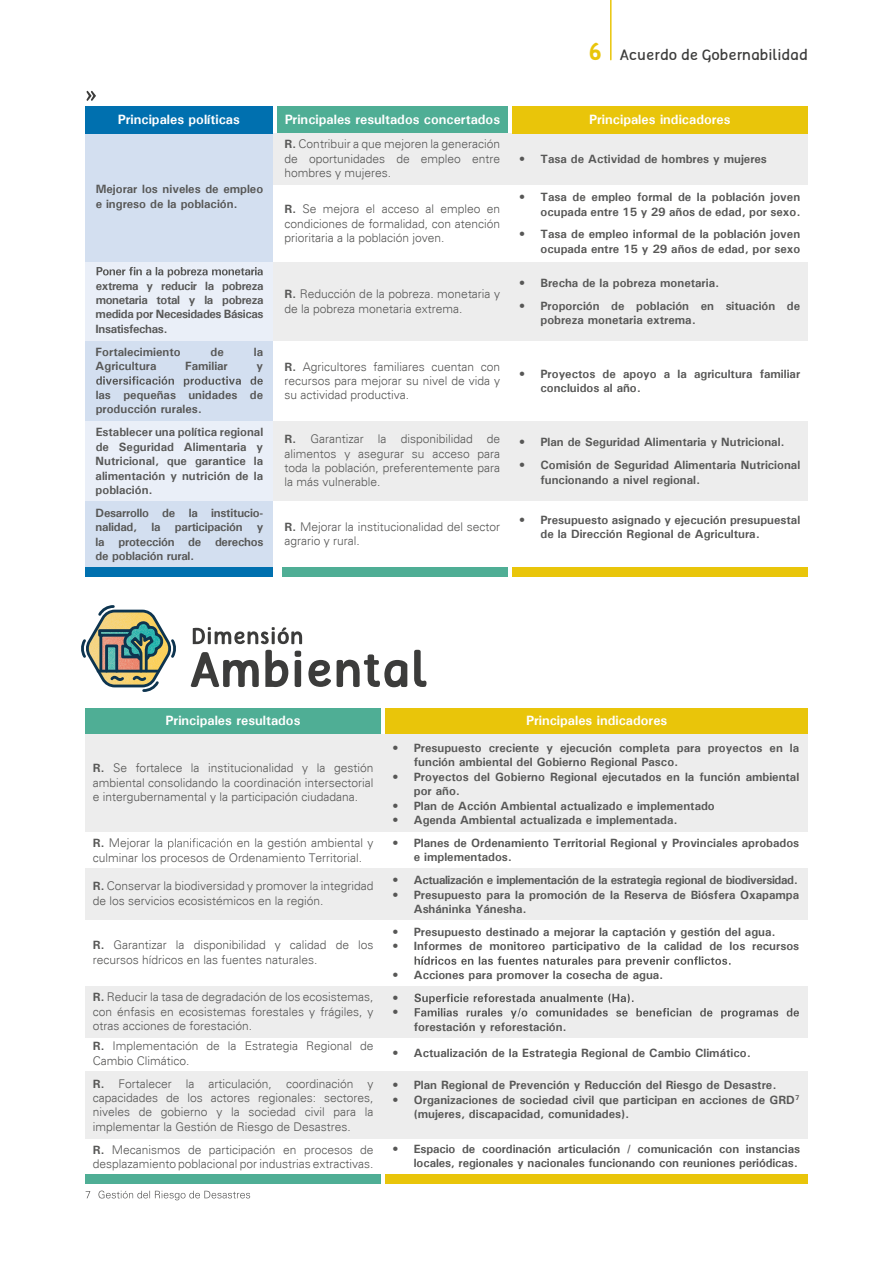
<style>
.page{position:relative;width:893px;height:1263px;background:#fff}
.page>*{position:absolute;margin:0;border:0;box-sizing:border-box;transform-origin:0 0}
.t1{font:15px "Tellural";color:#3c3c3b}
.t2{font:700 13.5px "Univers";color:#fff}
.t3{font:700 12px/14.4px "Univers";color:#575756}
.t4{font:300 12px/14.4px "Univers";color:#575756;text-align:justify}
.t5{font:700 12px "Univers";letter-spacing:-.03em;color:#575756}
.s1{font-weight:700;font-size:24px;color:#e9c50a}
.s2{font-weight:700}
</style>
<div class="page">
<hr style="left:610px;top:0;width:2px;height:60px;background:#e9c50a">
<svg style="left:191px;top:650px;width:235px;height:37px"></svg>
<svg style="left:193px;top:627px;width:109px;height:17px"></svg>
<svg style="left:82px;top:605px;width:93px;height:87px"></svg>
<div style="left:85px;top:708px;width:296px;height:26px;background:#4fae95"></div>
<div style="left:85px;top:1175px;width:296px;height:9px;background:#4fae95"></div>
<div style="left:385px;top:1175px;width:423px;height:9px;background:#e9c50a"></div>
<div style="left:385px;top:708px;width:423px;height:26px;background:#e9c50a"></div>
<div style="left:85px;top:734px;width:723px;height:97px;background:#ededed"></div>
<div style="left:85px;top:868px;width:723px;height:51px;background:#ededed"></div>
<div style="left:85px;top:986px;width:723px;height:51px;background:#ededed"></div>
<div style="left:85px;top:1071px;width:723px;height:68px;background:#ededed"></div>
<svg style="left:168px;top:838px;width:64px;height:11px"></svg>
<svg style="left:415px;top:956px;width:316px;height:11px"></svg>
<svg style="left:414px;top:993px;width:385px;height:26px"></svg>
<svg style="left:86px;top:1190px;width:164px;height:10px"></svg>
<div style="left:273px;top:421px;width:534px;height:80px;background:#ededed"></div>
<div style="left:85px;top:421px;width:188px;height:80px;background:#eaeff8"></div>
<div style="left:85px;top:133px;width:188px;height:130px;background:#d3dff0"></div>
<div style="left:85px;top:263px;width:188px;height:78px;background:#eaeff8"></div>
<div style="left:85px;top:341px;width:188px;height:80px;background:#d3dff0"></div>
<div style="left:85px;top:501px;width:188px;height:67px;background:#d3dff0"></div>
<div style="left:85px;top:568px;width:188px;height:9px;background:#0070af"></div>
<div style="left:282px;top:568px;width:226px;height:9px;background:#4fae95"></div>
<div style="left:512px;top:568px;width:295px;height:9px;background:#e9c50a"></div>
<div style="left:273px;top:133px;width:534px;height:52px;background:#ededed"></div>
<div style="left:273px;top:263px;width:534px;height:78px;background:#ededed"></div>
<svg style="left:97px;top:267px;width:166px;height:10px"></svg>
<svg style="left:96px;top:376px;width:167px;height:11px"></svg>
<div style="left:85px;top:106px;width:188px;height:27px;background:#0070af"></div>
<div style="left:277px;top:106px;width:231px;height:27px;background:#4fae95"></div>
<div style="left:512px;top:106px;width:295px;height:27px;background:#e9c50a"></div>
<svg style="left:87px;top:91px;width:9px;height:10px"></svg>
<p class="t1" style="left:589px;top:46px;width:221px"><span class="s1">6</span> Acuerdo de Gobernabilidad</p>
<p class="t2" style="left:118px;top:110px;width:124px">Principales políticas</p>
<p class="t2" style="left:285px;top:110px;width:217px">Principales resultados concertados</p>
<p class="t2" style="left:589px;top:110px;width:143px">Principales indicadores</p>
<p class="t3" style="left:519px;top:151px;width:249px">• Tasa de Actividad de hombres y mujeres</p>
<p class="t3" style="left:519px;top:190px;width:282px;text-align:right">• Tasa de empleo formal de la población joven ocupada entre 15 y 29 años de edad, por sexo.</p>
<p class="t3" style="left:519px;top:227px;width:282px;text-align:right">• Tasa de empleo informal de la población joven ocupada entre 15 y 29 años de edad, por sexo</p>
<p class="t3" style="left:519px;top:275px;width:201px">• Brecha de la pobreza monetaria.</p>
<p class="t3" style="left:540px;top:298px;width:261px;text-indent:-21px">• Proporción de población en situación de pobreza monetaria extrema.</p>
<p class="t4" style="left:284px;top:137px;width:217px"><span class="s2">R.</span> Contribuir a que mejoren la generación de oportunidades de empleo entre hombres y mujeres.</p>
<p class="t3" style="left:96px;top:182px;width:169px">Mejorar los niveles de empleo e ingreso de la población.</p>
<p class="t4" style="left:284px;top:202px;width:217px"><span class="s2">R.</span> Se mejora el acceso al empleo en condiciones de formalidad, con atención prioritaria a la población joven.</p>
<p class="t3" style="left:96px;top:278px;width:169px;text-align:justify">extrema y reducir la pobreza monetaria total y la pobreza medida por Necesidades Básicas Insatisfechas.</p>
<p class="t3" style="left:96px;top:344px;width:87px">Fortalecimiento</p>
<p class="t3" style="left:211px;top:344px;width:15px">de</p>
<p class="t3" style="left:254px;top:344px;width:11px">la</p>
<p class="t3" style="left:96px;top:359px;width:62px">Agricultura</p>
<p class="t3" style="left:185px;top:359px;width:44px">Familiar</p>
<p class="t3" style="left:256px;top:359px;width:8px">y</p>
<p class="t3" style="left:96px;top:387px;width:169px">las pequeñas unidades de producción rurales.</p>
<p class="t3" style="left:96px;top:425px;width:169px;text-align:justify">Establecer una política regional de Seguridad Alimentaria y Nutricional, que garantice la alimentación y nutrición de la población.</p>
<p class="t3" style="left:96px;top:505px;width:169px;text-align:justify">Desarrollo de la institucio&shy;nalidad, la participación y la protección de derechos de población rural.</p>
<p class="t4" style="left:284px;top:287px;width:217px"><span class="s2">R.</span> Reducción de la pobreza. monetaria y de la pobreza monetaria extrema.</p>
<p class="t4" style="left:284px;top:359px;width:217px"><span class="s2">R.</span> Agricultores familiares cuentan con recursos para mejorar su nivel de vida y su actividad productiva.</p>
<p class="t4" style="left:284px;top:432px;width:217px"><span class="s2">R.</span> Garantizar la disponibilidad de alimentos y asegurar su acceso para toda la población, preferentemente para la más vulnerable.</p>
<p class="t4" style="left:285px;top:519px;width:217px"><span class="s2">R.</span> Mejorar la institucionalidad del sector agrario y rural.</p>
<p class="t3" style="left:540px;top:366px;width:261px;text-indent:-21px">• Proyectos de apoyo a la agricultura familiar concluidos al año.</p>
<p class="t3" style="left:519px;top:435px;width:267px">• Plan de Seguridad Alimentaria y Nutricional.</p>
<p class="t3" style="left:540px;top:457px;width:261px;text-indent:-21px">• Comisión de Seguridad Alimentaria Nutricional funcionando a nivel regional.</p>
<p class="t3" style="left:540px;top:512px;width:261px;text-indent:-21px">• Presupuesto asignado y ejecución presupuestal de la Dirección Regional de Agricultura.</p>
<p class="t2" style="left:166px;top:712px;width:136px">Principales resultados</p>
<p class="t4" style="left:93px;top:761px;width:282px"><span class="s2">R.</span> Se fortalece la institucionalidad y la gestión ambiental consolidando la coordinación intersectorial e intergubernamental y la participación ciudadana.</p>
<p class="t4" style="left:93px;top:836px;width:72px"><span class="s2">R.</span> Mejorar la</p>
<p class="t4" style="left:93px;top:836px;width:282px;text-indent:144px">en la gestión ambiental y culminar los procesos de Ordenamiento Territorial.</p>
<p class="t4" style="left:93px;top:879px;width:282px"><span class="s2">R.</span> Conservar la biodiversidad y promover la integridad de los servicios ecosistémicos en la región.</p>
<p class="t4" style="left:93px;top:938px;width:282px"><span class="s2">R.</span> Garantizar la disponibilidad y calidad de los recursos hídricos en las fuentes naturales.</p>
<p class="t4" style="left:93px;top:990px;width:282px"><span class="s2">R.</span> Reducir la tasa de degradación de los ecosistemas, con énfasis en ecosistemas forestales y frágiles, y otras acciones de forestación.</p>
<p class="t4" style="left:93px;top:1039px;width:282px"><span class="s2">R.</span> Implementación de la Estrategia Regional de<br>Cambio Climático.</p>
<p class="t4" style="left:93px;top:1076px;width:282px"><span class="s2">R.</span> Fortalecer la articulación, coordinación y capacidades de los actores regionales: sectores, niveles de gobierno y la sociedad civil para la implementar la Gestión de Riesgo de Desastres.</p>
<p class="t4" style="left:93px;top:1142px;width:282px"><span class="s2">R.</span> Mecanismos de participación en procesos de desplazamiento poblacional por industrias extractivas.</p>
<p class="t2" style="left:526px;top:712px;width:143px">Principales indicadores</p>
<p class="t3" style="left:414px;top:740px;width:387px;text-indent:-21px">• Presupuesto creciente y ejecución completa para proyectos en la función ambiental del Gobierno Regional Pasco.</p>
<p class="t3" style="left:414px;top:769px;width:387px;text-indent:-21px">• Proyectos del Gobierno Regional ejecutados en la función ambiental por año.</p>
<p class="t3" style="left:393px;top:798px;width:324px">• Plan de Acción Ambiental actualizado e implementado</p>
<p class="t3" style="left:393px;top:812px;width:286px">• Agenda Ambiental actualizada e implementada.</p>
<p class="t3" style="left:414px;top:835px;width:387px;text-indent:-21px">• Planes de Ordenamiento Territorial Regional y Provinciales aprobados e implementados.</p>
<p class="t5" style="left:393px;top:872px;width:407px">• Actualización e implementación de la estrategia regional de biodiversidad.</p>
<p class="t3" style="left:414px;top:887px;width:387px;text-indent:-21px">• Presupuesto para la promoción de la Reserva de Biósfera Oxapampa<br>Asháninka Yánesha.</p>
<p class="t3" style="left:393px;top:924px;width:384px">• Presupuesto destinado a mejorar la captación y gestión del agua.</p>
<p class="t3" style="left:393px;top:939px;width:408px">• Informes de monitoreo participativo de la calidad de los recursos</p>
<p class="t3" style="left:393px;top:963px;width:272px;line-height:23px">• Acciones para promover la cosecha de agua. •</p>
<p class="t3" style="left:393px;top:1005px;width:7px">•</p>
<p class="t3" style="left:414px;top:1019px;width:154px">forestación y reforestación.</p>
<p class="t3" style="left:393px;top:1046px;width:360px">• Actualización de la Estrategia Regional de Cambio Climático.</p>
<p class="t3" style="left:393px;top:1078px;width:385px">• Plan Regional de Prevención y Reducción del Riesgo de Desastre.</p>
<p class="t3" style="left:414px;top:1092px;width:387px;text-indent:-21px">• Organizaciones de sociedad civil que participan en acciones de GRD<sup>7 </sup>(mujeres, discapacidad, comunidades).</p>
<p class="t3" style="left:393px;top:1141px;width:409px;text-align:right">• Espacio de coordinación articulación / comunicación con instancias locales, regionales y nacionales funcionando con reuniones periódicas.</p>
</div>
